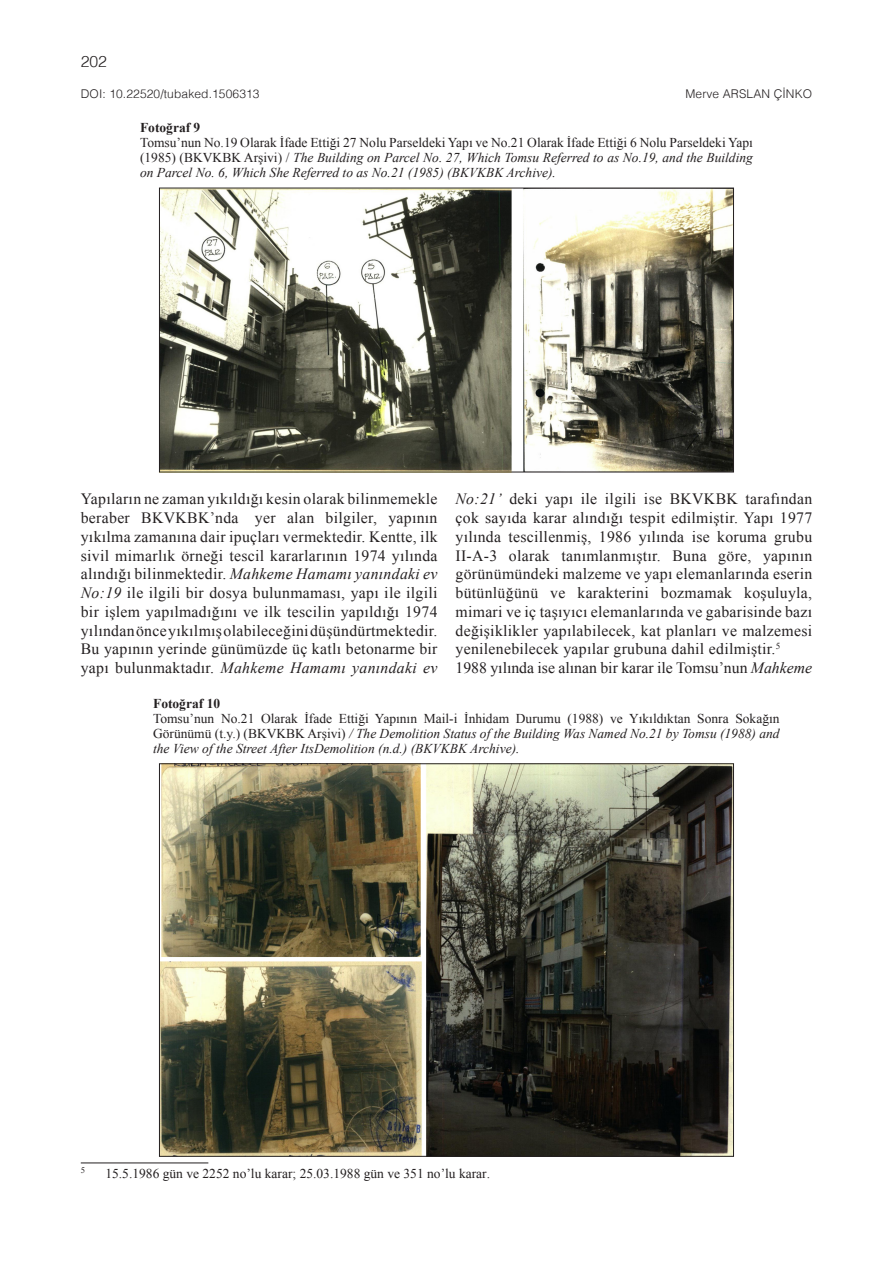
<style>
.page{position:relative;width:893px;height:1263px;background:#fff}
.page>*{position:absolute;margin:0;border:0;box-sizing:border-box;transform-origin:0 0}
.t1{font:15.75px/18.8px "Times New Roman";letter-spacing:.02em;color:#231f20;text-align:justify}
.t2{font:15.75px "Times New Roman";color:#231f20}
.t3{font:300 15.75px "Helvetica";color:#231f20}
.t4{font:italic 13.5px/15px "Times New Roman";color:#231f20;text-align:justify}
.Dipnot{font:13.5px "Times New Roman";color:#231f20}
.t5{font:700 13.5px "Times New Roman";color:#231f20}
.t6{font:300 12px "Helvetica";letter-spacing:.01em;color:#231f20}
.Dipnot-2{font:8.7px "Times New Roman";color:#231f20}
.s1{font-style:normal}
.s2{font-style:italic}
</style>
<div class="page">
<hr style="left:81px;top:1162px;width:127px;height:1px;background:#231f20">
<img style="left:161px;top:190px;width:571px;height:280px">
<div style="left:159px;top:188px;width:575px;height:284px;border:1px solid #231f20"></div>
<img style="left:161px;top:765px;width:571px;height:389px">
<p class="t3" style="left:81px;top:48px;width:28px">202</p>
<p class="t6" style="left:81px;top:83px;width:180px">DOI: 10.22520/tubaked.1506313</p>
<p class="t6" style="left:685px;top:83px;width:128px">Merve ARSLAN ÇİNKO</p>
<p class="t5" style="left:140px;top:119px;width:62px">Fotoğraf 9</p>
<p class="t4" style="left:140px;top:135px;width:614px"><span class="s1">Tomsu’nun No.19 Olarak İfade Ettiği 27 Nolu Parseldeki Yapı ve No.21 Olarak İfade Ettiği 6 Nolu Parseldeki Yapı (1985) (BKVKBK Arşivi) /</span> The Building on Parcel No. 27, Which Tomsu Referred to as No.19, and the Building on Parcel No. 6, Which She Referred to as No.21 (1985) (BKVKBK Archive).</p>
<p class="t1" style="left:81px;top:489px;width:358px">Yapıların ne zaman yıkıldığı kesin olarak bilinmemekle beraber BKVKBK’nda<sup>5</sup> yer alan bilgiler, yapının yıkılma zamanına dair ipuçları vermektedir. Kentte, ilk sivil mimarlık örneği tescil kararlarının 1974 yılında alındığı bilinmektedir. <span class="s2">Mahkeme Hamamı yanındaki ev No:19</span> ile ilgili bir dosya bulunmaması, yapı ile ilgili bir işlem yapılmadığını ve ilk tescilin yapıldığı 1974 yılından önce yıkılmış olabileceğini düşündürtmektedir.<br>Bu yapının yerinde günümüzde üç katlı betonarme bir yapı bulunmaktadır. <span class="s2">Mahkeme Hamamı yanındaki ev</span></p>
<p class="t1" style="left:455px;top:489px;width:358px"><span class="s2">No:21’</span> deki yapı ile ilgili ise BKVKBK tarafından çok sayıda karar alındığı tespit edilmiştir. Yapı 1977 yılında tescillenmiş, 1986 yılında ise koruma grubu II-A-3 olarak tanımlanmıştır. Buna göre, yapının görünümündeki malzeme ve yapı elemanlarında eserin bütünlüğünü ve karakterini bozmamak koşuluyla, mimari ve iç taşıyıcı elemanlarında ve gabarisinde bazı değişiklikler yapılabilecek, kat planları ve malzemesi yenilenebilecek yapılar grubuna dahil edilmiştir.<sup>5</sup></p>
<p class="t2" style="left:455px;top:657px;width:358px">1988 yılında ise alınan bir karar ile Tomsu’nun <span class="s2">Mahkeme</span></p>
<p class="t5" style="left:153px;top:694px;width:69px">Fotoğraf 10</p>
<p class="t4" style="left:153px;top:711px;width:628px"><span class="s1">Tomsu’nun No.21 Olarak İfade Ettiği Yapının Mail-i İnhidam Durumu (1988) ve Yıkıldıktan Sonra Sokağın Görünümü (t.y.) (BKVKBK Arşivi)</span> / The Demolition Status of the Building Was Named No.21 by Tomsu (1988) and the View of the Street After ItsDemolition (n.d.) (BKVKBK Archive).</p>
<p class="Dipnot-2" style="left:81px;top:1164px;width:6px">5</p>
<p class="Dipnot" style="left:105px;top:1164px;width:386px">15.5.1986 gün ve 2252 no’lu karar; 25.03.1988 gün ve 351 no’lu karar.</p>
</div>
